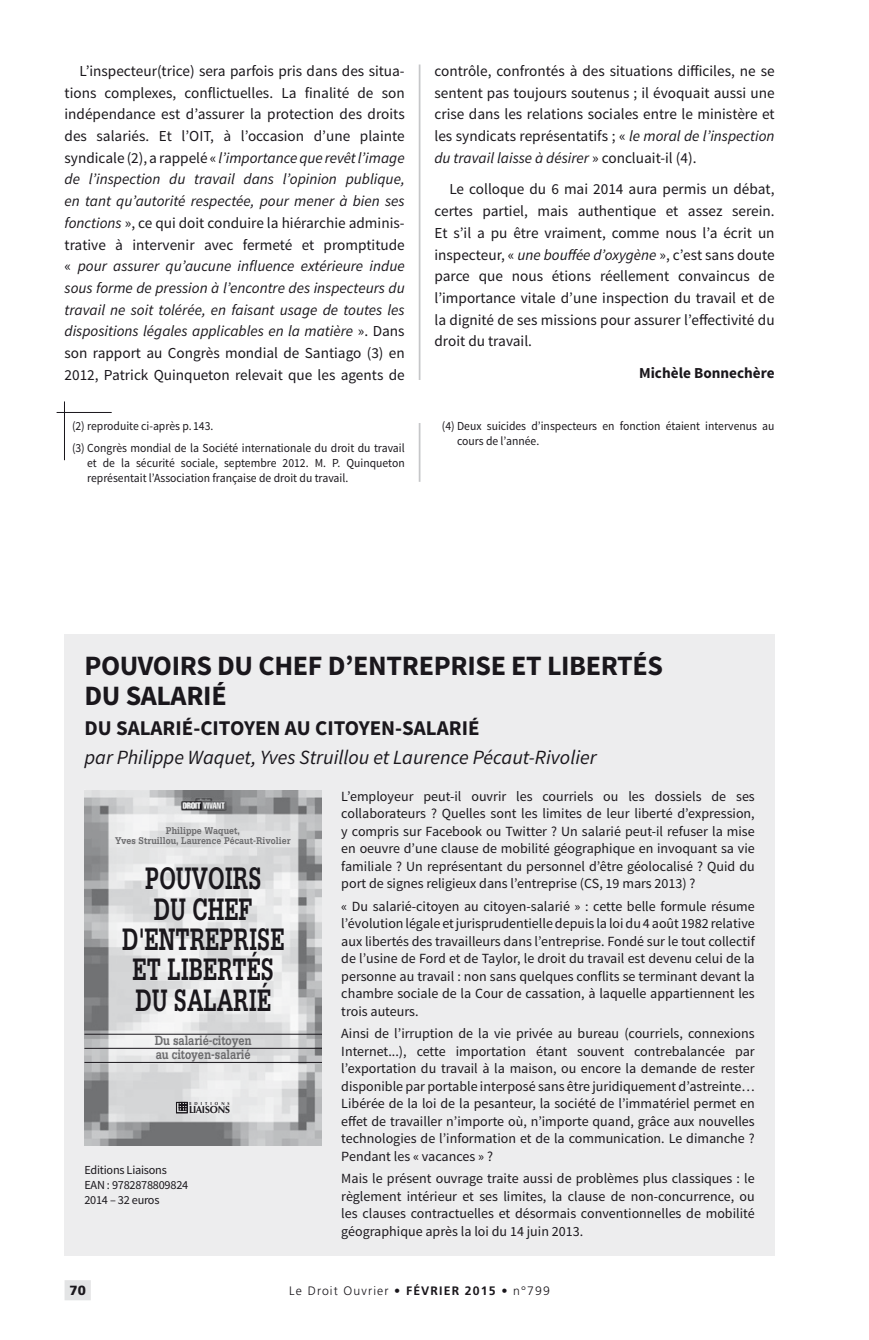
<style>
.page{position:relative;width:869px;height:1340px;background:#fff}
.page>*{position:absolute;margin:0;border:0;box-sizing:border-box;transform-origin:0 0}
.t1{font:700 32.9px/30.3px "Serifa";color:#1a171c;text-align:center;scale:.65 1}
.t2{font:700 28px/29.8px "Source Sans Pro";letter-spacing:-.01em;color:#1a171c}
.t3{font:700 21px "Source Sans Pro";color:#1a171c}
.t4{font:italic 20.12px "Source Sans Pro";color:#1a171c}
.t5{font:15.22px/21.7px "Source Sans Pro";color:#1a171c;text-align:justify}
.t6{font:700 15.22px "Source Sans Pro";color:#1a171c}
.t7{font:700 14.17px/14.2px "Serifa";letter-spacing:-.01em;color:#6c6c6e;scale:.79 1}
.t8{font:14px/17.5px "Source Sans Pro";color:#1a171c;text-align:justify}
.t9{font:900 13.3px "Frutiger LT Std";color:#1a171c}
.t10{font:12.25px/14.7px "Source Sans Pro";color:#1a171c;scale:.95 1}
.t11{font:12.25px/14.7px "Source Sans Pro";letter-spacing:-.02em;color:#1a171c}
.t12{font:300 12.25px "Frutiger";letter-spacing:.095em;color:#1a171c}
.t13{font:700 10.5px/10px "Serifa";color:#6c6c6e;text-align:center;scale:.85 1}
.t14{font:700 10.15px "Optima";letter-spacing:-.015em;color:#1a171c;scale:.95 1}
.t15{font:700 4.38px "Optima";letter-spacing:.715em;color:#1a171c;scale:.95 1}
.s1{font-style:italic}
.s2{font-weight:700}
</style>
<div class="page">
<div style="left:64px;top:1280px;width:27px;height:20px;background:#e3e4e5"></div>
<hr style="left:418px;top:64px;width:2px;height:418px;background:#c6c7c9">
<div style="left:47px;top:380px;width:744px;height:42px;background:#fff"></div>
<hr style="left:57px;top:412px;width:55px;height:1px;background:#1a171c">
<hr style="left:64px;top:401px;width:1px;height:59px;background:#1a171c">
<div style="left:64px;top:634px;width:710px;height:621px;background:#ededee"></div>
<img style="left:84px;top:790px;width:237px;height:355px">
<div style="left:176px;top:1102px;width:11px;height:11px;border:1px solid #1a171c"></div>
<div style="left:176px;top:1102px;width:11px;height:10px;border:1px solid #1a171c"></div>
<svg style="left:179px;top:1102px;width:8px;height:8px"></svg>
<hr style="left:84px;top:1048px;width:237px;height:1px;background:#1a171c">
<hr style="left:84px;top:1033px;width:237px;height:1px;background:#1a171c">
<hr style="left:84px;top:1062px;width:237px;height:1px;background:#1a171c">
<p class="t5" style="left:64px;top:61px;width:341px;text-indent:15px">L’inspecteur(trice) sera parfois pris dans des situa&shy;tions complexes, conflictuelles. La finalité de son indépendance est d’assurer la protection des droits des salariés. Et l’OIT, à l’occasion d’une plainte syndicale (2), a rappelé « <span class="s1">l’importance que revêt l’image de l’inspection du travail dans l’opinion publique, en tant qu’autorité respectée, pour mener à bien ses fonctions</span> », ce qui doit conduire la hiérarchie adminis&shy;trative à intervenir avec fermeté et promptitude « <span class="s1">pour assurer qu’aucune influence extérieure indue sous forme de pression à l’encontre des inspecteurs du travail ne soit tolérée, en faisant usage de toutes les dispositions légales applicables en la matière</span> ». Dans son rapport au Congrès mondial de Santiago (3) en 2012, Patrick Quinqueton relevait que les agents de</p>
<p class="t5" style="left:434px;top:61px;width:341px">contrôle, confrontés à des situations difficiles, ne se sentent pas toujours soutenus ; il évoquait aussi une crise dans les relations sociales entre le ministère et les syndicats représentatifs ; « <span class="s1">le moral de l’inspection du travail laisse à désirer</span> » concluait-il (4).</p>
<p class="t5" style="left:434px;top:180px;width:341px;text-indent:15px">Le colloque du 6 mai 2014 aura permis un débat, certes partiel, mais authentique et assez serein.<br>Et s’il a pu être vraiment, comme nous l’a écrit un inspecteur, « <span class="s1">une bouffée d’oxygène</span> », c’est sans doute parce que nous étions réellement convaincus de l’importance vitale d’une inspection du travail et de la dignité de ses missions pour assurer l’effectivité du droit du travail.</p>
<p class="t6" style="left:639px;top:367px;width:137px">Michèle Bonnechère</p>
<p class="t10" style="left:72px;top:416px;width:351px;line-height:22.2px">(2) reproduite ci-après p. 143.<br>(3) Congrès mondial de la Société internationale du droit du travail</p>
<p class="t10" style="left:87px;top:457px;width:335px">et de la sécurité sociale, septembre 2012. M. P. Quinqueton représentait l’Association française de droit du travail.</p>
<p class="t10" style="left:457px;top:420px;width:335px;text-indent:-15px">(4) Deux suicides d’inspecteurs en fonction étaient intervenus au cours de l’année.</p>
<h2 class="t2" style="left:84px;top:653px;width:580px">POUVOIRS DU CHEF D’ENTREPRISE ET LIBERTÉS<br>DU SALARIÉ</h2>
<h3 class="t3" style="left:84px;top:720px;width:396px">DU SALARIÉ-CITOYEN AU CITOYEN-SALARIÉ</h3>
<h3 class="t4" style="left:84px;top:749px;width:513px">par Philippe Waquet, Yves Struillou et Laurence Pécaut-Rivolier</h3>
<p class="t13" style="left:115px;top:826px;width:208px">Philippe Waquet,<br>Yves Struillou, Laurence Pécaut-Rivolier</p>
<h1 class="t1" style="left:122px;top:867px;width:251px">POUVOIRS<br>DU CHEF<br>D'ENTREPRISE<br>ET LIBERTÉS<br>DU SALARIÉ</h1>
<p class="t7" style="left:155px;top:1034px;width:124px">Du salarié-citoyen au citoyen-salarié</p>
<p class="t15" style="left:189px;top:1102px;width:44px">EDITIONS</p>
<p class="t14" style="left:189px;top:1106px;width:44px">LIAISONS</p>
<p class="t11" style="left:84px;top:1164px;width:105px">Editions Liaisons<br>EAN : 9782878809824<br>2014 – 32 euros</p>
<p class="t8" style="left:341px;top:788px;width:415px">L’employeur peut-il ouvrir les courriels ou les dossiels de ses collaborateurs ? Quelles sont les limites de leur liberté d’expression, y compris sur Facebook ou Twitter ? Un salarié peut-il refuser la mise en oeuvre d’une clause de mobilité géographique en invoquant sa vie familiale ? Un représentant du personnel d’être géolocalisé ? Quid du port de signes religieux dans l’entreprise (CS, 19 mars 2013) ?</p>
<p class="t8" style="left:341px;top:898px;width:415px">« Du salarié-citoyen au citoyen-salarié » : cette belle formule résume l’évolution légale et jurisprudentielle depuis la loi du 4 août 1982 relative aux libertés des travailleurs dans l’entreprise. Fondé sur le tout collectif de l’usine de Ford et de Taylor, le droit du travail est devenu celui de la personne au travail : non sans quelques conflits se terminant devant la chambre sociale de la Cour de cassation, à laquelle appartiennent les trois auteurs.</p>
<p class="t8" style="left:341px;top:1026px;width:415px">Ainsi de l’irruption de la vie privée au bureau (courriels, connexions Internet...), cette importation étant souvent contrebalancée par l’exportation du travail à la maison, ou encore la demande de rester disponible par portable interposé sans être juridiquement d’astreinte… Libérée de la loi de la pesanteur, la société de l’immatériel permet en effet de travailler n’importe où, n’importe quand, grâce aux nouvelles technologies de l’information et de la communication. Le dimanche ?<br>Pendant les « vacances » ?</p>
<p class="t8" style="left:341px;top:1171px;width:415px">Mais le présent ouvrage traite aussi de problèmes plus classiques : le règlement intérieur et ses limites, la clause de non-concurrence, ou les clauses contractuelles et désormais conventionnelles de mobilité géographique après la loi du 14 juin 2013.</p>
<p class="t9" style="left:69px;top:1284px;width:18px">70</p>
<p class="t12" style="left:289px;top:1284px;width:262px">Le Droit Ouvrier • <span class="s2">FÉVRIER 2015</span> • n°799</p>
</div>
